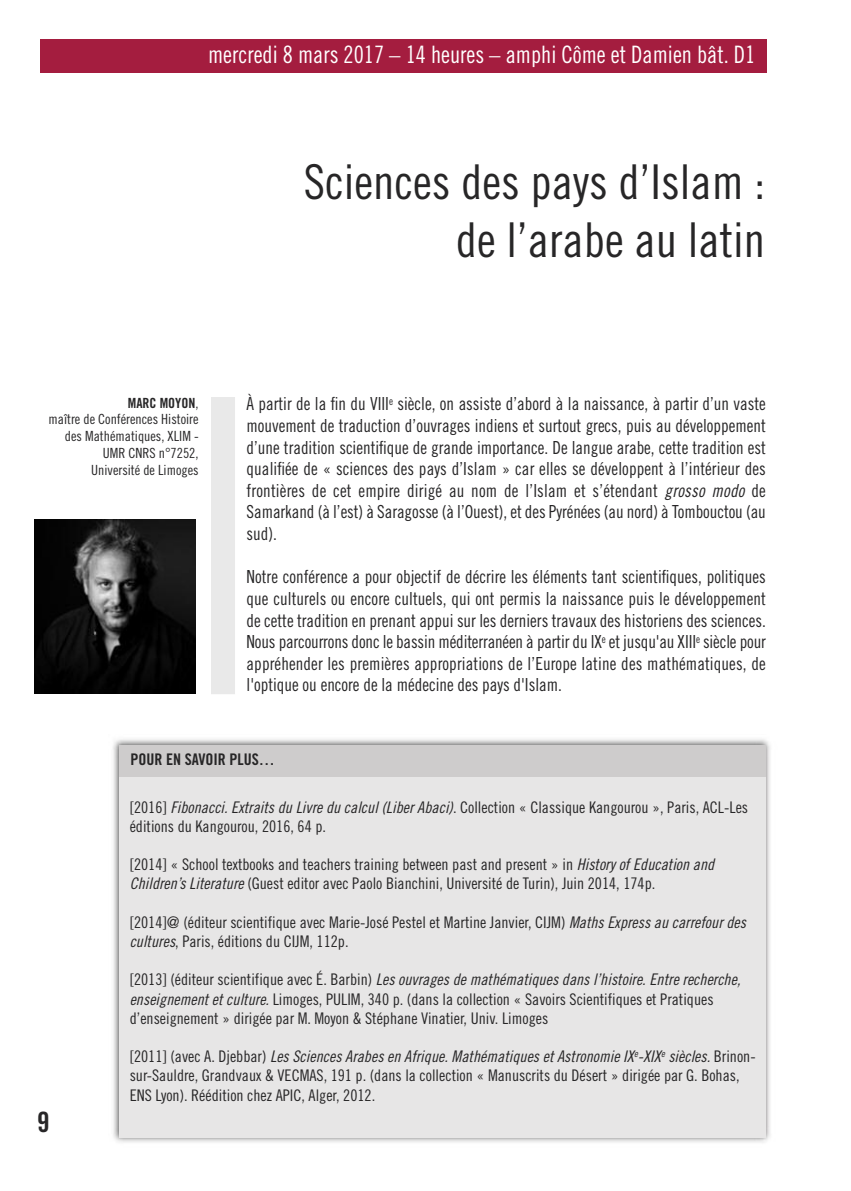
<style>
.page{position:relative;width:851px;height:1191px;background:#fff}
.page>*{position:absolute;margin:0;border:0;box-sizing:border-box;transform-origin:0 0}
.t1{font:48px/57.6px "Trade Gothic Cond Eighteen";color:#272627;text-align:right}
.t2{font:28px "Trade Gothic Bold Cond Twenty";color:#272627}
.t3{font:24px "Trade Gothic Cond Eighteen";color:#fff;scale:.95 1}
.t4{font:18px/21.6px "Trade Gothic Cond Eighteen";color:#272627;text-align:justify;scale:.95 1}
.t5{font:16px/19.2px "Trade Gothic Cond Eighteen";color:#272627}
.t6{font:16px "Trade Gothic Cond Eighteen Obl";color:#272627}
.t7{font:16px "Trade Gothic Bold Cond Twenty";color:#272627}
.t8{font:14px/16.8px "Trade Gothic Cond Eighteen";color:#272627;text-align:right}
.t9{font:14px "Trade Gothic Bold Cond Twenty";color:#272627}
.s1{font-family:"Trade Gothic Cond Eighteen"}
.s2{font-family:"Trade Gothic Cond Eighteen Obl"}
</style>
<div class="page">
<div style="left:40px;top:40px;width:726px;height:33px;background:#a41d3f"></div>
<div style="left:211px;top:397px;width:24px;height:297px;background:#e9e9e9"></div>
<img style="left:35px;top:519px;width:161px;height:174px">
<img style="left:113px;top:739px;width:657px;height:404px">
<div style="left:120px;top:745px;width:645px;height:392px;background:#e7e6e6"></div>
<div style="left:119px;top:745px;width:646px;height:31px;background:#cecccc"></div>
<h3 class="t3" style="left:208px;top:45px;width:577px">mercredi 8 mars 2017 – 14 heures – amphi Côme et Damien bât. D1</h3>
<h1 class="t1" style="left:303px;top:157px;width:463px">Sciences des pays d’Islam : de l’arabe au latin</h1>
<p class="t9" style="left:128px;top:397px;width:72px">MARC MOYON<span class="s1">,</span></p>
<p class="t8" style="left:48px;top:412px;width:152px">maître de Conférences Histoire des Mathématiques, XLIM -<br>UMR CNRS n°7252,<br>Université de Limoges</p>
<p class="t4" style="left:246px;top:394px;width:548px">À partir de la fin du VIII<sup>e</sup> siècle, on assiste d’abord à la naissance, à partir d’un vaste mouvement de traduction d’ouvrages indiens et surtout grecs, puis au développement d’une tradition scientifique de grande importance. De langue arabe, cette tradition est qualifiée de « sciences des pays d’Islam » car elles se développent à l’intérieur des frontières de cet empire dirigé au nom de l’Islam et s’étendant <span class="s2">grosso modo</span> de Samarkand (à l’est) à Saragosse (à l’Ouest), et des Pyrénées (au nord) à Tombouctou (au sud).</p>
<p class="t4" style="left:246px;top:567px;width:548px">Notre conférence a pour objectif de décrire les éléments tant scientifiques, politiques que culturels ou encore cultuels, qui ont permis la naissance puis le développement de cette tradition en prenant appui sur les derniers travaux des historiens des sciences.<br>Nous parcourrons donc le bassin méditerranéen à partir du IX<sup>e</sup> et jusqu'au XIII<sup>e</sup> siècle pour appréhender les premières appropriations de l’Europe latine des mathématiques, de l'optique ou encore de la médecine des pays d'Islam.</p>
<p class="t7" style="left:130px;top:753px;width:146px">POUR EN SAVOIR PLUS…</p>
<h2 class="t2" style="left:37px;top:1111px;width:14px">9</h2>
<p class="t5" style="left:130px;top:798px;width:620px">[2016] <span class="s2">Fibonacci. Extraits du Livre du calcul (Liber Abaci)</span>. Collection « Classique Kangourou », Paris, ACL-Les éditions du Kangourou, 2016, 64 p.</p>
<p class="t5" style="left:130px;top:856px;width:586px">[2014] « School textbooks and teachers training between past and present » in <span class="s2">History of Education and<br>Children’s Literature</span> (Guest editor avec Paolo Bianchini, Université de Turin), Juin 2014, 174p.</p>
<p class="t5" style="left:130px;top:913px;width:617px">[2014]@ (éditeur scientifique avec Marie-José Pestel et Martine Janvier, CIJM) <span class="s2">Maths Express au carrefour des cultures</span>, Paris, éditions du CIJM, 112p.</p>
<p class="t6" style="left:130px;top:973px;width:612px"><span class="s1">[2013] (éditeur scientifique avec É. Barbin)</span> Les ouvrages de mathématiques dans l’histoire. Entre recherche,</p>
<p class="t5" style="left:130px;top:990px;width:585px"><span class="s2">enseignement et culture.</span> Limoges, PULIM, 340 p. (dans la collection « Savoirs Scientifiques et Pratiques d’enseignement » dirigée par M. Moyon &amp; Stéphane Vinatier, Univ. Limoges</p>
<p class="t6" style="left:130px;top:1050px;width:627px"><span class="s1">[2011] (avec A. Djebbar)</span> Les Sciences Arabes en Afrique. Mathématiques et Astronomie IX<sup>e</sup>-XIX<sup>e</sup> siècles. <span class="s1">Brinon-</span></p>
<p class="t5" style="left:130px;top:1067px;width:611px">sur-Sauldre, Grandvaux &amp; VECMAS, 191 p. (dans la collection « Manuscrits du Désert » dirigée par G. Bohas,<br>ENS Lyon). Réédition chez APIC, Alger, 2012.</p>
</div>
